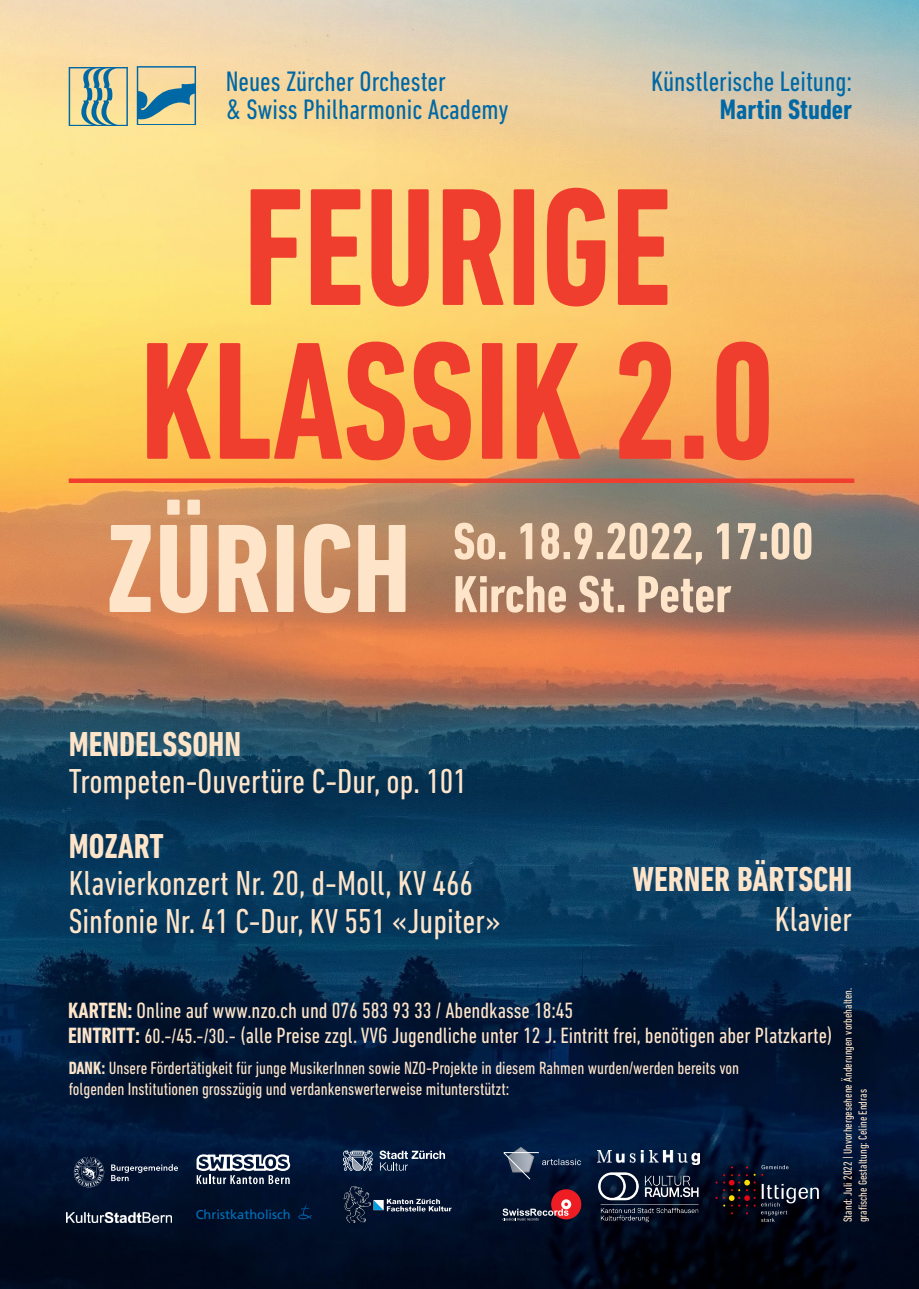
<style>
.page{position:relative;width:919px;height:1289px;background:#fff}
.page>*{position:absolute;margin:0;border:0;box-sizing:border-box;transform-origin:0 0}
.t1{font:700 condensed 170.1px "DIN Next LT Pro";color:#ef3e2e;scale:.92 1}
.t2{font:700 condensed 127.95px "DIN Next LT Pro";color:#fee5ca}
.t3{font:700 condensed 52.95px "DIN Next LT Pro";color:#fee5ca}
.t4{font:condensed 35.25px "DIN Next LT Pro";color:#fee5ca}
.t5{font:700 condensed 35.25px "DIN Next LT Pro";color:#fee5ca}
.t6{font:condensed 28.65px "DIN Next LT Pro";color:#0068a5}
.t7{font:700 condensed 28.65px "DIN Next LT Pro";color:#0068a5}
.t8{font:condensed 22.5px "DIN Next LT Pro";color:#fee5ca}
.t9{font:condensed 18px "DIN Next LT Pro";color:#fee5ca}
.t10{font:12.9px "Frutiger";color:#0072bc}
.t11{font:condensed 12px/15px "DIN Next LT Pro";color:#fee5ca}
.s1{font-weight:700}
.s2{font-size:21px}
</style>
<div class="page">
<img style="left:0;top:0;width:918px;height:1288px">
<svg style="left:69px;top:68px;width:59px;height:58px;background:#acba9e"></svg>
<div style="left:69px;top:478px;width:785px;height:5px;background:#ef3e2e"></div>
<svg style="left:137px;top:67px;width:59px;height:58px;background:#a2b39f"></svg>
<div style="left:551px;top:1189px;width:30px;height:30px;background:#ee1d23;border-radius:50%"></div>
<svg style="left:561px;top:1199px;width:10px;height:10px"></svg>
<svg style="left:502px;top:1202px;width:66px;height:18px"></svg>
<svg style="left:503px;top:1146px;width:78px;height:33px;background:#283b59"></svg>
<svg style="left:196px;top:1154px;width:94px;height:30px"></svg>
<img style="left:341px;top:1180px;width:133px;height:42px">
<svg style="left:298px;top:1204px;width:14px;height:15px"></svg>
<img style="left:67px;top:1212px;width:104px;height:10px">
<svg style="left:379px;top:1150px;width:66px;height:20px"></svg>
<svg style="left:343px;top:1150px;width:30px;height:20px"></svg>
<svg style="left:74px;top:1156px;width:104px;height:31px;background:#20304a"></svg>
<svg style="left:761px;top:1183px;width:57px;height:38px;background:#273041"></svg>
<svg style="left:723px;top:1166px;width:32px;height:40px"></svg>
<svg style="left:761px;top:1164px;width:27px;height:11px"></svg>
<img style="left:597px;top:1150px;width:102px;height:14px">
<img style="left:597px;top:1171px;width:102px;height:51px">
<p class="t6" style="left:226px;top:65px;width:222px">Neues Zürcher Orchester</p>
<p class="t6" style="left:226px;top:93px;width:284px">&amp; Swiss Philharmonic Academy</p>
<p class="t6" style="left:651px;top:65px;width:202px">Künstlerische Leitung:</p>
<p class="t7" style="left:719px;top:93px;width:134px">Martin Studer</p>
<p class="t1" style="left:243px;top:151px;width:467px">FEURIGE</p>
<p class="t1" style="left:140px;top:304px;width:691px">KLASSIK 2.0</p>
<p class="t2" style="left:106px;top:496px;width:307px">ZÜRICH</p>
<p class="t3" style="left:453px;top:511px;width:362px">So. 18.9.2022, 17:00</p>
<p class="t3" style="left:453px;top:564px;width:280px">Kirche St. Peter</p>
<p class="t5" style="left:69px;top:724px;width:174px">MENDELSSOHN</p>
<p class="t4" style="left:69px;top:761px;width:400px">Trompeten-Ouvertüre C-Dur, op. 101</p>
<p class="t5" style="left:69px;top:826px;width:97px">MOZART</p>
<p class="t4" style="left:69px;top:863px;width:406px">Klavierkonzert Nr. 20, d-Moll, KV 466</p>
<p class="t4" style="left:69px;top:901px;width:433px">Sinfonie Nr. 41 C-Dur, KV 551 «Jupiter»</p>
<p class="t5" style="left:632px;top:859px;width:221px">WERNER BÄRTSCHI</p>
<p class="t4" style="left:774px;top:899px;width:79px">Klavier</p>
<p class="t8" style="left:68px;top:997px;width:506px"><span class="s1">KARTEN:</span> Online auf www.nzo.ch und 076 583 93 33 / Abendkasse 18:45</p>
<p class="t8" style="left:68px;top:1023px;width:766px"><span class="s1">EINTRITT:</span> <span class="s2">60.-/45.-/30.-</span> (alle Preise zzgl. VVG Jugendliche unter 12 J. Eintritt frei, benötigen aber Platzkarte)</p>
<p class="t9" style="left:69px;top:1057px;width:672px"><span class="s1">DANK:</span> Unsere Fördertätigkeit für junge MusikerInnen sowie NZO-Projekte in diesem Rahmen wurden/werden bereits von</p>
<p class="t9" style="left:69px;top:1079px;width:442px">folgenden Institutionen grosszügig und verdankenswerterweise mitunterstützt:</p>
<p class="t10" style="left:196px;top:1206px;width:97px">Christkatholisch</p>
<p class="t11" style="left:840px;top:1222px;width:236px;rotate:-90deg">Stand: Juli 2022 | Unvorhergesehene Änderungen vorbehalten. grafische Gestaltung: Celine Endras</p>
</div>
